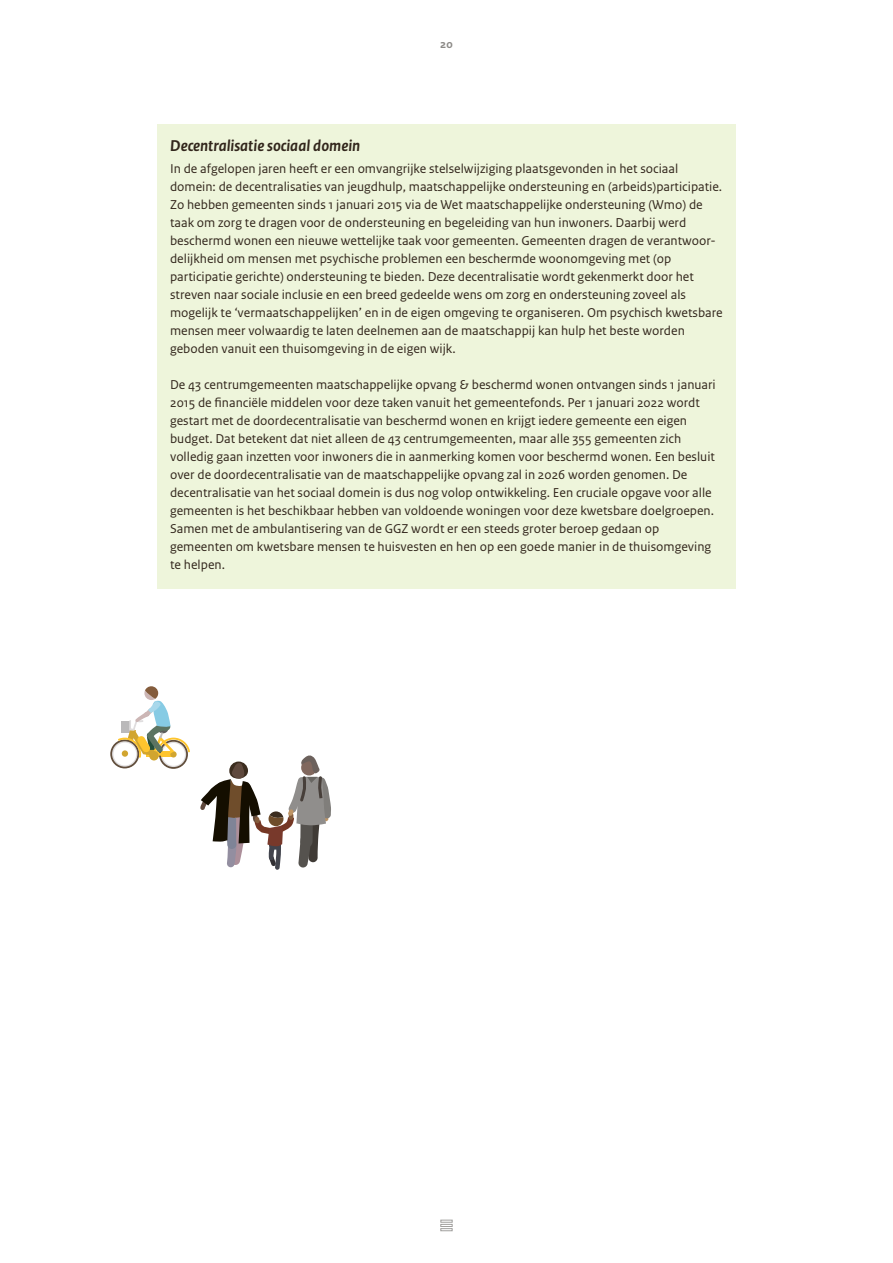
<style>
.page{position:relative;width:893px;height:1263px;background:#fff}
.page>*{position:absolute;margin:0;border:0;box-sizing:border-box;transform-origin:0 0}
.Kader-kop{font:italic 700 16.5px "Rijksoverheid Sans Text";color:#32261c}
.Kader-tekst{font:13.5px/18px "Rijksoverheid Sans Text";color:#32261c}
.t1{font:700 12px "Rijksoverheid Sans Text";color:#8b8986}
</style>
<div class="page">
<div style="left:157px;top:125px;width:579px;height:50px;background:#eef5db"></div>
<div style="left:157px;top:147px;width:579px;height:226px;background:#eef5db"></div>
<div style="left:157px;top:363px;width:579px;height:226px;background:#eef5db"></div>
<svg style="left:110px;top:686px;width:80px;height:83px"></svg>
<svg style="left:200px;top:755px;width:131px;height:115px"></svg>
<svg style="left:441px;top:1220px;width:11px;height:11px"></svg>
<p class="t1" style="left:440px;top:37px;width:14px">20</p>
<p class="Kader-kop" style="left:170px;top:136px;width:192px">Decentralisatie sociaal domein</p>
<p class="Kader-tekst" style="left:170px;top:160px;width:554px">In de afgelopen jaren heeft er een omvangrijke stelselwijziging plaatsgevonden in het sociaal domein: de decentralisaties van jeugdhulp, maatschappelijke ondersteuning en (arbeids)participatie.<br>Zo hebben gemeenten sinds 1 januari 2015 via de Wet maatschappelijke ondersteuning (Wmo) de taak om zorg te dragen voor de ondersteuning en begeleiding van hun inwoners. Daarbij werd beschermd wonen een nieuwe wettelijke taak voor gemeenten. Gemeenten dragen de verantwoor&shy;delijkheid om mensen met psychische problemen een beschermde woonomgeving met (op participatie gerichte) ondersteuning te bieden. Deze decentralisatie wordt gekenmerkt door het streven naar sociale inclusie en een breed gedeelde wens om zorg en ondersteuning zoveel als mogelijk te ‘vermaatschappelijken’ en in de eigen omgeving te organiseren. Om psychisch kwetsbare mensen meer volwaardig te laten deelnemen aan de maatschappij kan hulp het beste worden geboden vanuit een thuisomgeving in de eigen wijk.</p>
<p class="Kader-tekst" style="left:170px;top:376px;width:547px">De 43 centrumgemeenten maatschappelijke opvang &amp; beschermd wonen ontvangen sinds 1 januari 2015 de financiële middelen voor deze taken vanuit het gemeentefonds. Per 1 januari 2022 wordt gestart met de doordecentralisatie van beschermd wonen en krijgt iedere gemeente een eigen budget. Dat betekent dat niet alleen de 43 centrumgemeenten, maar alle 355 gemeenten zich volledig gaan inzetten voor inwoners die in aanmerking komen voor beschermd wonen. Een besluit over de doordecentralisatie van de maatschappelijke opvang zal in 2026 worden genomen. De decentralisatie van het sociaal domein is dus nog volop ontwikkeling. Een cruciale opgave voor alle gemeenten is het beschikbaar hebben van voldoende woningen voor deze kwetsbare doelgroepen.<br>Samen met de ambulantisering van de GGZ wordt er een steeds groter beroep gedaan op gemeenten om kwetsbare mensen te huisvesten en hen op een goede manier in de thuisomgeving te helpen.</p>
</div>
